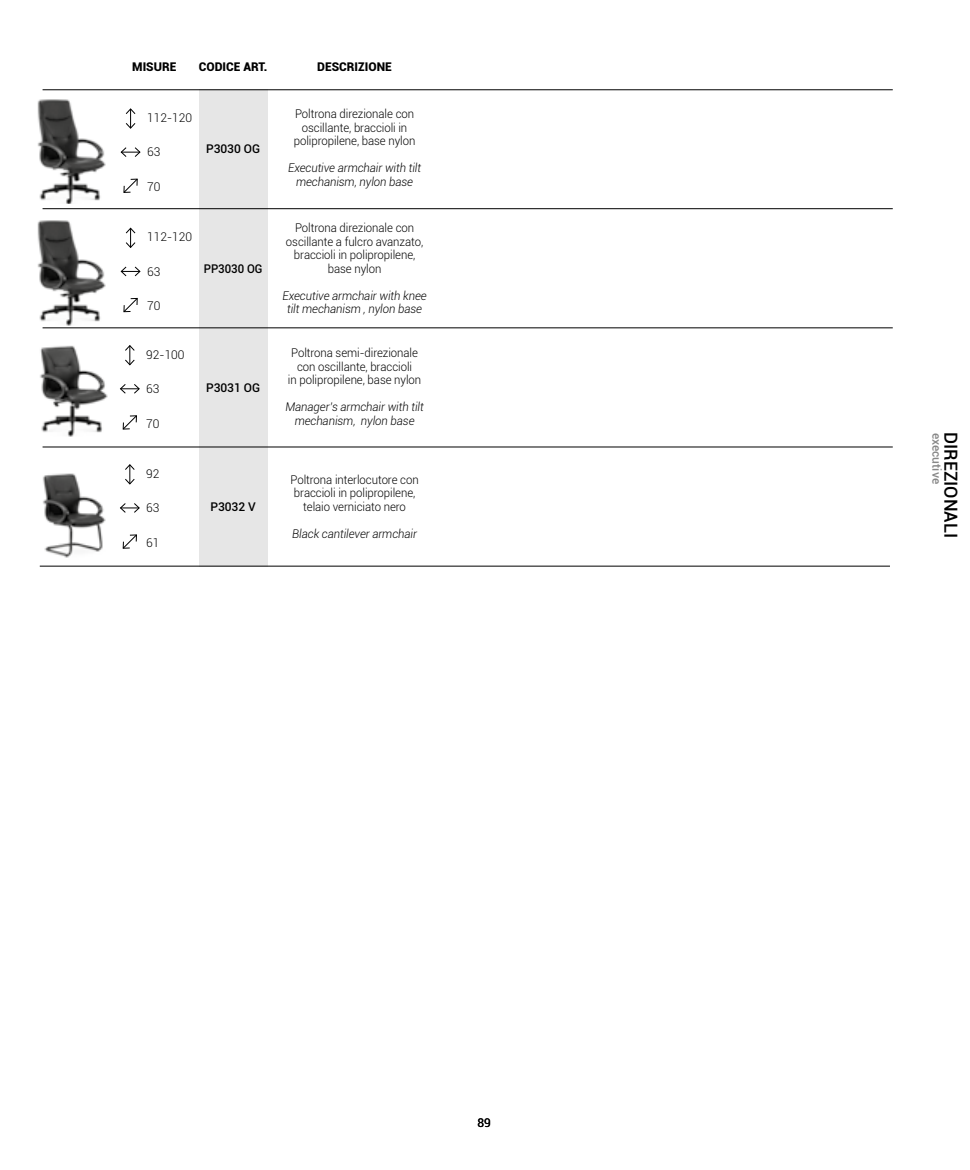
<style>
.page{position:relative;width:970px;height:1170px;background:#fff}
.page>*{position:absolute;margin:0;border:0;box-sizing:border-box;transform-origin:0 0}
.t1{font:500 18px "Roboto";color:#000}
.t2{font:300 12px/13.5px "Roboto";letter-spacing:-.005em;color:#000;text-align:center;scale:.95 1}
.t3{font:italic 300 12px/13.5px "Roboto";letter-spacing:-.005em;color:#000;text-align:center;scale:.95 1}
.t4{font:300 12px "Roboto";letter-spacing:-.005em;color:#000}
.t5{font:900 12px "Roboto";color:#000}
.t6{font:500 12px "Roboto";color:#000}
.t7{font:500 12px "Roboto";color:#878787}
.t8{font:500 12px "Roboto";color:#000;scale:.95 1}
.t9{font:12px "Roboto";color:#000}
</style>
<div class="page">
<div style="left:199px;top:89px;width:68px;height:477px;background:#e6e6e6"></div>
<hr style="left:43px;top:446px;width:849px;height:1px;background:#000">
<hr style="left:40px;top:565px;width:849px;height:1px;background:#000">
<img style="left:37px;top:89px;width:73px;height:115px">
<svg style="left:121px;top:147px;width:19px;height:10px"></svg>
<svg style="left:126px;top:108px;width:10px;height:21px"></svg>
<svg style="left:123px;top:179px;width:15px;height:14px"></svg>
<hr style="left:43px;top:89px;width:849px;height:1px;background:#000">
<img style="left:37px;top:208px;width:72px;height:121px">
<svg style="left:121px;top:266px;width:19px;height:10px"></svg>
<svg style="left:126px;top:228px;width:10px;height:20px"></svg>
<svg style="left:123px;top:298px;width:15px;height:14px"></svg>
<hr style="left:43px;top:327px;width:849px;height:1px;background:#000">
<hr style="left:43px;top:208px;width:849px;height:1px;background:#000">
<svg style="left:120px;top:384px;width:20px;height:10px"></svg>
<svg style="left:125px;top:345px;width:10px;height:20px"></svg>
<svg style="left:123px;top:415px;width:14px;height:14px"></svg>
<img style="left:43px;top:473px;width:63px;height:85px">
<svg style="left:120px;top:503px;width:20px;height:10px"></svg>
<svg style="left:125px;top:464px;width:10px;height:20px"></svg>
<svg style="left:123px;top:534px;width:14px;height:14px"></svg>
<img style="left:40px;top:345px;width:68px;height:92px">
<p class="t5" style="left:132px;top:59px;width:46px">MISURE</p>
<p class="t5" style="left:199px;top:59px;width:70px">CODICE ART.</p>
<p class="t5" style="left:317px;top:59px;width:76px">DESCRIZIONE</p>
<p class="t4" style="left:147px;top:109px;width:46px">112-120</p>
<p class="t4" style="left:147px;top:144px;width:15px">63</p>
<p class="t4" style="left:147px;top:178px;width:15px">70</p>
<p class="t6" style="left:206px;top:141px;width:56px">P3030 OG</p>
<p class="t4" style="left:147px;top:228px;width:46px">112-120</p>
<p class="t4" style="left:147px;top:263px;width:15px">63</p>
<p class="t4" style="left:147px;top:297px;width:15px">70</p>
<p class="t8" style="left:204px;top:260px;width:63px">PP3030 OG</p>
<p class="t4" style="left:146px;top:346px;width:40px">92-100</p>
<p class="t4" style="left:146px;top:380px;width:15px">63</p>
<p class="t4" style="left:146px;top:415px;width:15px">70</p>
<p class="t6" style="left:206px;top:379px;width:56px">P3031 OG</p>
<p class="t4" style="left:146px;top:465px;width:15px">92</p>
<p class="t4" style="left:146px;top:499px;width:15px">63</p>
<p class="t4" style="left:146px;top:534px;width:15px">61</p>
<p class="t6" style="left:210px;top:498px;width:47px">P3032 V</p>
<p class="t2" style="left:294px;top:107px;width:130px">Poltrona direzionale con oscillante, braccioli in polipropilene, base nylon</p>
<p class="t3" style="left:288px;top:161px;width:141px">Executive armchair with tilt mechanism, nylon base</p>
<p class="t2" style="left:286px;top:220px;width:146px">Poltrona direzionale con oscillante a fulcro avanzato, braccioli in polipropilene, base nylon</p>
<p class="t3" style="left:282px;top:288px;width:153px">Executive armchair with knee tilt mechanism , nylon base</p>
<p class="t2" style="left:288px;top:345px;width:142px">Poltrona semi-direzionale con oscillante, braccioli<br>in polipropilene, base nylon</p>
<p class="t3" style="left:285px;top:399px;width:147px">Manager’s armchair with tilt mechanism, nylon base</p>
<p class="t2" style="left:290px;top:472px;width:136px">Poltrona interlocutore con braccioli in polipropilene, telaio verniciato nero</p>
<p class="t3" style="left:292px;top:526px;width:133px">Black cantilever armchair</p>
<p class="t9" style="left:477px;top:1114px;width:15px">89</p>
<p class="t7" style="left:945px;top:432px;width:53px;rotate:90deg">executive</p>
<h1 class="t1" style="left:963px;top:432px;width:108px;rotate:90deg">DIREZIONALI</h1>
</div>
